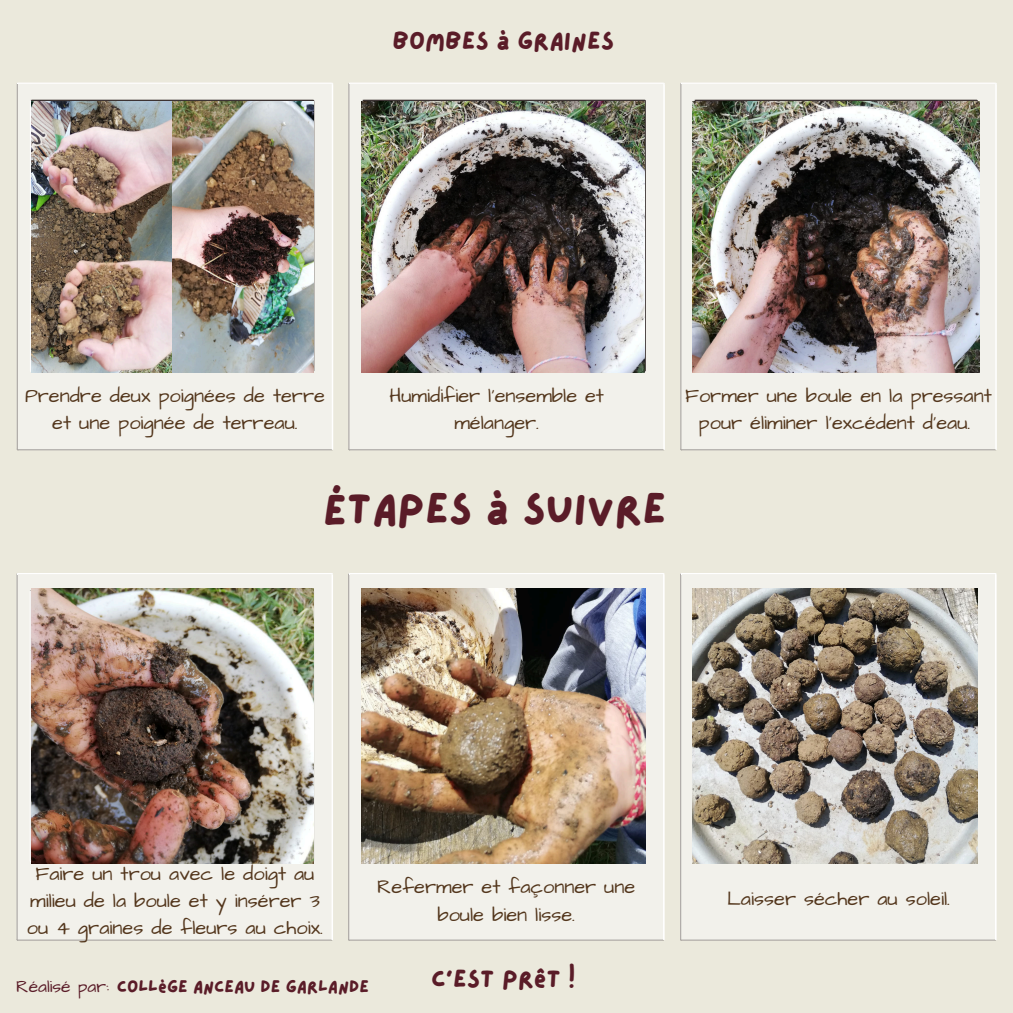
<style>
.page{position:relative;width:1013px;height:1013px;background:#fff}
.page>*{position:absolute;margin:0;border:0;box-sizing:border-box;transform-origin:0 0}
.t1{font:43.75px "Lazydog";color:#5a1c28}
.t2{font:25px "Lazydog";color:#5a1c28}
.t3{font:20px/27.2px "Architects Daughter";color:#53361c;text-align:center}
.t4{font:17.5px "Lazydog";color:#5a1c28}
.s1{font-family:"Architects Daughter"}
</style>
<div class="page">
<div style="left:0;top:0;width:1012px;height:1012px;background:#ebe9dc"></div>
<svg style="left:17px;top:83px;width:316px;height:367px"></svg>
<div style="left:348px;top:83px;width:317px;height:367px;background:#f2f1eb"></div>
<svg style="left:680px;top:83px;width:316px;height:367px"></svg>
<div style="left:17px;top:573px;width:316px;height:367px;background:#f2f1eb"></div>
<div style="left:348px;top:573px;width:316px;height:367px;background:#f2f1eb"></div>
<div style="left:680px;top:573px;width:316px;height:367px;background:#f2f1eb"></div>
<img style="left:693px;top:588px;width:284px;height:275px">
<img style="left:361px;top:588px;width:284px;height:275px">
<img style="left:361px;top:101px;width:284px;height:271px">
<img style="left:32px;top:588px;width:281px;height:275px">
<img style="left:693px;top:101px;width:286px;height:271px">
<img style="left:32px;top:101px;width:281px;height:271px">
<p class="t2" style="left:392px;top:29px;width:223px">BOMBES À GRAINES</p>
<h3 class="t3" style="left:25px;top:382px;width:301px">Prendre deux poignées de terre et une poignée de terreau.</h3>
<p class="t3" style="left:389px;top:382px;width:216px">Humidifier l'ensemble et mélanger.</p>
<p class="t3" style="left:685px;top:382px;width:308px">Former une boule en la pressant pour éliminer l’excédent d'eau.</p>
<p class="t1" style="left:323px;top:487px;width:344px">ÉTAPES À SUIVRE</p>
<h3 class="t3" style="left:27px;top:860px;width:297px">Faire un trou avec le doigt au milieu de la boule et y insérer 3 ou 4 graines de fleurs au choix.</h3>
<p class="t4" style="left:16px;top:978px;width:354px"><span class="s1">Réalisé par:</span> COLLÈGE ANCEAU DE GARLANDE</p>
<h1 class="t3" style="left:377px;top:874px;width:259px">Refermer et façonner une boule bien lisse.</h1>
<h3 class="t2" style="left:431px;top:967px;width:146px">C'EST PRÊT !</h3>
<p class="t3" style="left:727px;top:885px;width:224px">Laisser sécher au soleil.</p>
</div>
